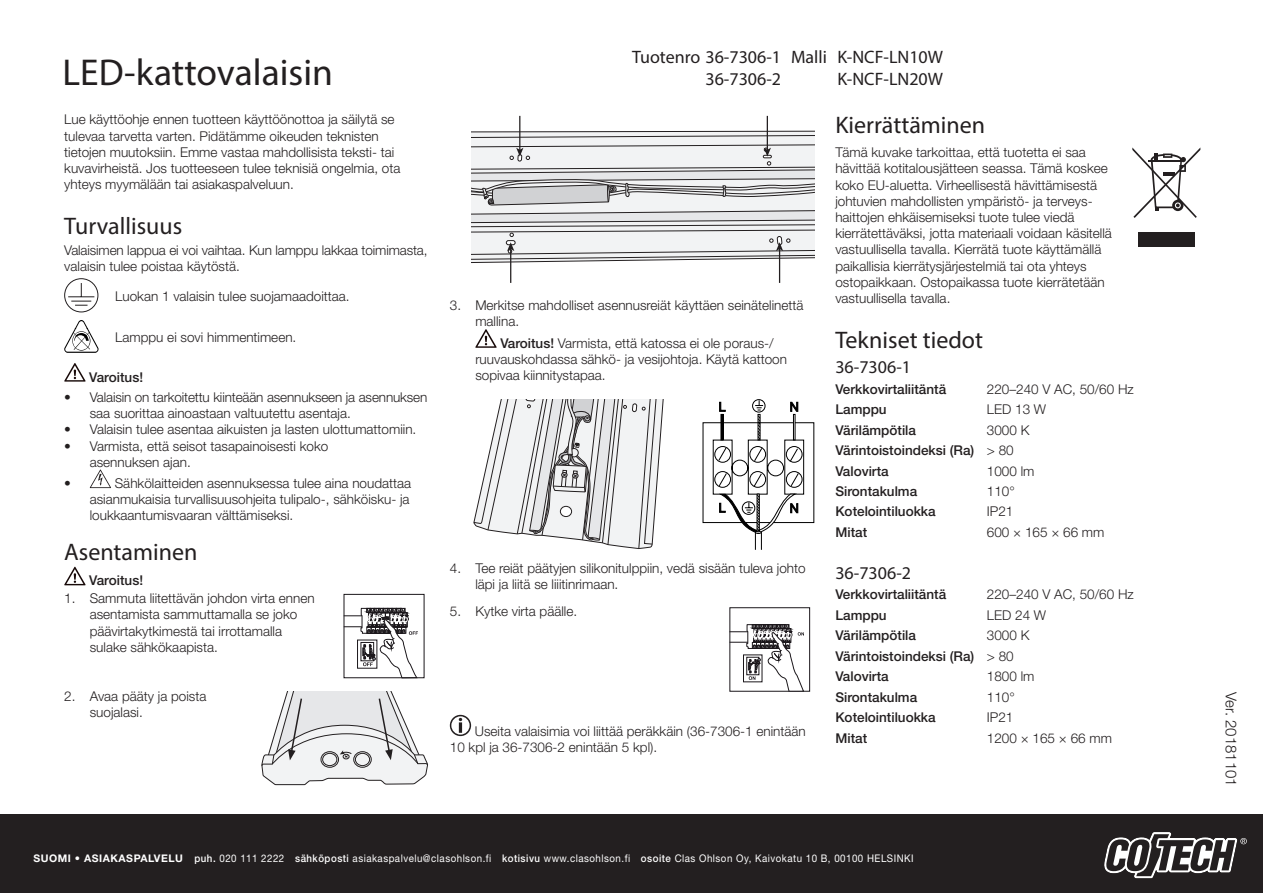
<style>
.page{position:relative;width:1263px;height:893px;background:#fff}
.page>*{position:absolute;margin:0;border:0;box-sizing:border-box;transform-origin:0 0}
.t1{font:37.5px "Myriad Pro";color:#231f20}
.t2{font:24px "Myriad Pro";color:#231f20}
.t3{font:18px/21.6px "Myriad Pro";color:#231f20}
.t4{font:300 15px "Helvetica Neue LT Std";color:#231f20}
.t5{font:300 13.5px/16.2px "Helvetica Neue LT Std";color:#231f20}
.t6{font:500 13.5px/20.4px "Helvetica Neue LT Std";color:#231f20}
.t7{font:10.5px "Helvetica Neue LT Std";letter-spacing:.05em;color:#fff;scale:.93 1}
.s1{font-weight:500}
.s2{font-weight:300}
.s3{font-weight:700}
</style>
<div class="page">
<div style="left:0;top:814px;width:1263px;height:79px;background:#231f20"></div>
<svg style="left:1104px;top:832px;width:143px;height:47px"></svg>
<svg style="left:1132px;top:147px;width:68px;height:71px"></svg>
<div style="left:1138px;top:232px;width:56px;height:14px;background:#231f20"></div>
<svg style="left:64px;top:278px;width:35px;height:35px"></svg>
<svg style="left:64px;top:320px;width:34px;height:33px"></svg>
<svg style="left:346px;top:608px;width:72px;height:68px"></svg>
<div style="left:344px;top:594px;width:80px;height:84px;border:1px solid #1b171b"></div>
<div style="left:729px;top:607px;width:81px;height:85px;border:1px solid #1b171b"></div>
<svg style="left:729px;top:624px;width:75px;height:67px"></svg>
<svg style="left:471px;top:131px;width:343px;height:132px"></svg>
<svg style="left:471px;top:135px;width:343px;height:3px"></svg>
<svg style="left:471px;top:167px;width:343px;height:66px"></svg>
<hr style="left:519px;top:116px;width:1px;height:34px;background:#231f20">
<hr style="left:767px;top:116px;width:1px;height:34px;background:#231f20">
<svg style="left:471px;top:144px;width:343px;height:13px"></svg>
<hr style="left:779px;top:248px;width:1px;height:35px;background:#231f20">
<hr style="left:510px;top:248px;width:1px;height:35px;background:#231f20">
<svg style="left:471px;top:242px;width:343px;height:18px"></svg>
<svg style="left:702px;top:399px;width:112px;height:151px"></svg>
<svg style="left:261px;top:691px;width:167px;height:94px"></svg>
<svg style="left:473px;top:399px;width:191px;height:150px"></svg>
<svg style="left:64px;top:363px;width:22px;height:19px"></svg>
<svg style="left:90px;top:469px;width:21px;height:19px"></svg>
<svg style="left:64px;top:567px;width:22px;height:18px"></svg>
<svg style="left:475px;top:329px;width:22px;height:19px"></svg>
<svg style="left:450px;top:715px;width:21px;height:21px"></svg>
<h1 class="t1" style="left:63px;top:50px;width:272px">LED-kattovalaisin</h1>
<h3 class="t3" style="left:705px;top:46px;width:239px;text-indent:-73px">Tuotenro 36-7306-1 Malli K-NCF-LN10W<br>36-7306-2</h3>
<h3 class="t3" style="left:837px;top:68px;width:107px">K-NCF-LN20W</h3>
<p class="t5" style="left:64px;top:111px;width:338px">Lue käyttöohje ennen tuotteen käyttöönottoa ja säilytä se tulevaa tarvetta varten. Pidätämme oikeuden teknisten tietojen muutoksiin. Emme vastaa mahdollisista teksti- tai kuvavirheistä. Jos tuotteeseen tulee teknisiä ongelmia, ota yhteys myymälään tai asiakaspalveluun.</p>
<h2 class="t2" style="left:64px;top:211px;width:119px">Turvallisuus</h2>
<p class="t5" style="left:64px;top:242px;width:365px">Valaisimen lappua ei voi vaihtaa. Kun lamppu lakkaa toimimasta, valaisin tulee poistaa käytöstä.</p>
<p class="t5" style="left:115px;top:288px;width:236px">Luokan 1 valaisin tulee suojamaadoittaa.</p>
<p class="t5" style="left:115px;top:329px;width:183px">Lamppu ei sovi himmentimeen.</p>
<p class="t6" style="left:89px;top:366px;width:55px">Varoitus!</p>
<p class="t5" style="left:90px;top:389px;width:339px;text-indent:-26px">• Valaisin on tarkoitettu kiinteään asennukseen ja asennuksen saa suorittaa ainoastaan valtuutettu asentaja.</p>
<p class="t5" style="left:64px;top:421px;width:354px">• Valaisin tulee asentaa aikuisten ja lasten ulottumattomiin.</p>
<p class="t5" style="left:90px;top:437px;width:240px;text-indent:-26px">• Varmista, että seisot tasapainoisesti koko asennuksen ajan.</p>
<p class="t5" style="left:64px;top:475px;width:8px">•</p>
<p class="t5" style="left:90px;top:475px;width:323px;text-align:justify;text-indent:25px">Sähkölaitteiden asennuksessa tulee aina noudattaa asianmukaisia turvallisuusohjeita tulipalo-, sähköisku- ja loukkaantumisvaaran välttämiseksi.</p>
<h2 class="t2" style="left:64px;top:537px;width:135px">Asentaminen</h2>
<p class="t6" style="left:89px;top:570px;width:55px">Varoitus!</p>
<p class="t5" style="left:90px;top:590px;width:226px;text-indent:-26px">1. Sammuta liitettävän johdon virta ennen asentamista sammuttamalla se joko päävirtakytkimestä tai irrottamalla sulake sähkökaapista.</p>
<p class="t5" style="left:90px;top:688px;width:118px;text-indent:-26px">2. Avaa pääty ja poista suojalasi.</p>
<p class="t5" style="left:475px;top:297px;width:330px;text-indent:-26px">3. Merkitse mahdolliset asennusreiät käyttäen seinätelinettä mallina.</p>
<p class="t5" style="left:475px;top:335px;width:313px;text-indent:25px"><span class="s1">Varoitus!</span> Varmista, että katossa ei ole poraus-/ ruuvauskohdassa sähkö- ja vesijohtoja. Käytä kattoon sopivaa kiinnitystapaa.</p>
<p class="t5" style="left:475px;top:560px;width:332px;text-indent:-26px">4. Tee reiät päätyjen silikonitulppiin, vedä sisään tuleva johto läpi ja liitä se liiitinrimaan.</p>
<p class="t5" style="left:450px;top:603px;width:129px">5. Kytke virta päälle.</p>
<p class="t5" style="left:450px;top:723px;width:357px;text-indent:25px">Useita valaisimia voi liittää peräkkäin (36-7306-1 enintään<br>10 kpl ja 36-7306-2 enintään 5 kpl).</p>
<h2 class="t2" style="left:835px;top:110px;width:151px">Kierrättäminen</h2>
<p class="t5" style="left:835px;top:144px;width:278px">Tämä kuvake tarkoittaa, että tuotetta ei saa hävittää kotitalousjätteen seassa. Tämä koskee koko EU-aluetta. Virheellisestä hävittämisestä johtuvien mahdollisten ympäristö- ja terveys&shy;haittojen ehkäisemiseksi tuote tulee viedä kierrätettäväksi, jotta materiaali voidaan käsitellä vastuullisella tavalla. Kierrätä tuote käyttämällä paikallisia kierrätysjärjestelmiä tai ota yhteys ostopaikkaan. Ostopaikassa tuote kierrätetään vastuullisella tavalla.</p>
<h2 class="t2" style="left:835px;top:325px;width:149px">Tekniset tiedot</h2>
<h3 class="t3" style="left:835px;top:356px;width:77px">36-7306-1</h3>
<p class="t6" style="left:835px;top:379px;width:112px">Verkkovirtaliitäntä</p>
<p class="t5" style="left:987px;top:380px;width:148px">220–240 V AC, 50/60 Hz</p>
<p class="t6" style="left:835px;top:399px;width:53px">Lamppu</p>
<p class="t5" style="left:987px;top:401px;width:61px">LED 13 W</p>
<p class="t6" style="left:835px;top:419px;width:82px">Värilämpötila</p>
<p class="t6" style="left:835px;top:419px;width:196px;text-indent:151px"><span class="s2">3000 K<br></span>Värintoistoindeksi (Ra) <span class="s2">&gt; 80<br></span>Valovirta</p>
<p class="t5" style="left:987px;top:462px;width:49px">1000 lm</p>
<p class="t6" style="left:835px;top:481px;width:83px">Sirontakulma</p>
<p class="t5" style="left:987px;top:483px;width:29px">110°</p>
<p class="t6" style="left:835px;top:501px;width:102px">Kotelointiluokka</p>
<p class="t5" style="left:987px;top:503px;width:28px">IP21</p>
<p class="t6" style="left:835px;top:522px;width:33px">Mitat</p>
<p class="t5" style="left:987px;top:524px;width:119px">600 × 165 × 66 mm</p>
<h3 class="t3" style="left:835px;top:562px;width:77px">36-7306-2</h3>
<p class="t6" style="left:835px;top:584px;width:112px">Verkkovirtaliitäntä</p>
<p class="t5" style="left:987px;top:586px;width:148px">220–240 V AC, 50/60 Hz</p>
<p class="t6" style="left:835px;top:605px;width:53px">Lamppu</p>
<p class="t5" style="left:987px;top:607px;width:61px">LED 24 W</p>
<p class="t6" style="left:835px;top:625px;width:82px">Värilämpötila</p>
<p class="t6" style="left:835px;top:625px;width:196px;text-indent:151px"><span class="s2">3000 K<br></span>Värintoistoindeksi (Ra) <span class="s2">&gt; 80<br></span>Valovirta</p>
<p class="t5" style="left:987px;top:668px;width:49px">1800 lm</p>
<p class="t6" style="left:835px;top:686px;width:83px">Sirontakulma</p>
<p class="t5" style="left:987px;top:688px;width:29px">110°</p>
<p class="t6" style="left:835px;top:707px;width:102px">Kotelointiluokka</p>
<p class="t5" style="left:987px;top:709px;width:28px">IP21</p>
<p class="t6" style="left:835px;top:727px;width:33px">Mitat</p>
<p class="t5" style="left:987px;top:729px;width:127px">1200 × 165 × 66 mm</p>
<p class="t7" style="left:33px;top:852px;width:948px"><span class="s3">SUOMI • ASIAKASPALVELU</span> <span class="s1">puh.</span> 020 111 2222 <span class="s1">sähköposti</span> asiakaspalvelu@clasohlson.fi <span class="s1">kotisivu</span> www.clasohlson.fi <span class="s1">osoite</span> Clas Ohlson Oy, Kaivokatu 10 B, 00100 HELSINKI</p>
<p class="t4" style="left:1240px;top:692px;width:96px;rotate:90deg">Ver. 20181101</p>
</div>
